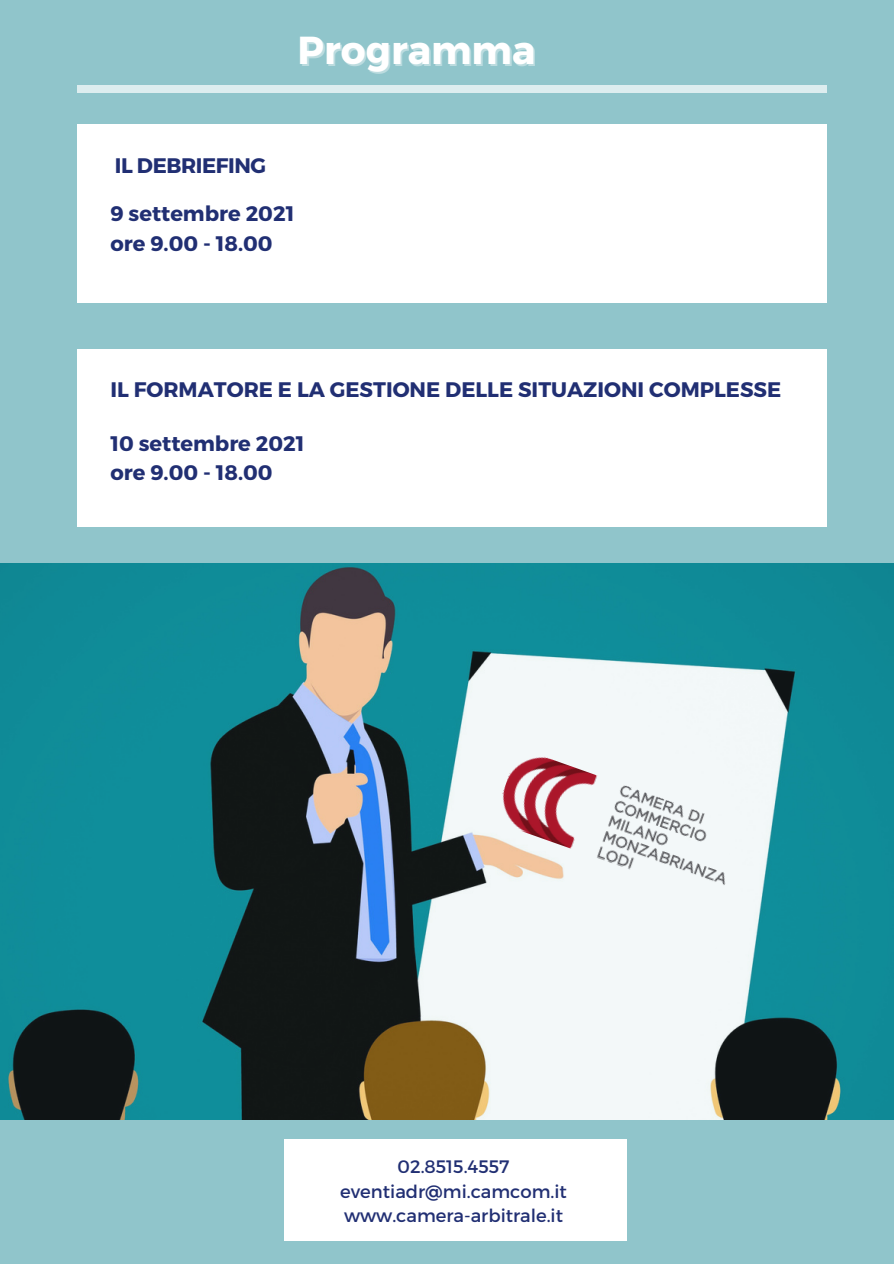
<style>
.page{position:relative;width:894px;height:1264px;background:#fff}
.page>*{position:absolute;margin:0;border:0;box-sizing:border-box;transform-origin:0 0}
.t1{font:700 39px "Montserrat";color:#fff}
.t2{font:700 21px "Montserrat";color:#212f73}
.t3{font:700 21px "Montserrat";letter-spacing:-.02em;color:#212f73}
.t4{font:18px "Montserrat";color:#212f73}
</style>
<div class="page">
<div style="left:0;top:0;width:893px;height:1263px;background:#90c5cb"></div>
<div style="left:77px;top:124px;width:750px;height:178px;background:#fff"></div>
<div style="left:77px;top:86px;width:749px;height:7px;background:#ddedef"></div>
<img style="left:0;top:563px;width:893px;height:556px">
<div style="left:77px;top:349px;width:749px;height:178px;background:#fff"></div>
<div style="left:284px;top:1139px;width:343px;height:102px;background:#fff"></div>
<img style="left:492px;top:747px;width:252px;height:154px">
<p class="t1" style="left:297px;top:25px;width:239px">Programma</p>
<p class="t3" style="left:115px;top:152px;width:153px">IL DEBRIEFING</p>
<p class="t2" style="left:110px;top:200px;width:185px">9 settembre 2021</p>
<p class="t2" style="left:110px;top:229px;width:164px">ore 9.00 - 18.00</p>
<p class="t2" style="left:110px;top:376px;width:672px">IL FORMATORE E LA GESTIONE DELLE SITUAZIONI COMPLESSE</p>
<p class="t2" style="left:110px;top:429px;width:195px">10 settembre 2021</p>
<p class="t2" style="left:110px;top:458px;width:164px">ore 9.00 - 18.00</p>
<p class="t4" style="left:397px;top:1154px;width:113px">02.8515.4557</p>
<p class="t4" style="left:340px;top:1179px;width:228px">eventiadr@mi.camcom.it</p>
<p class="t4" style="left:344px;top:1204px;width:220px">www.camera-arbitrale.it</p>
</div>
